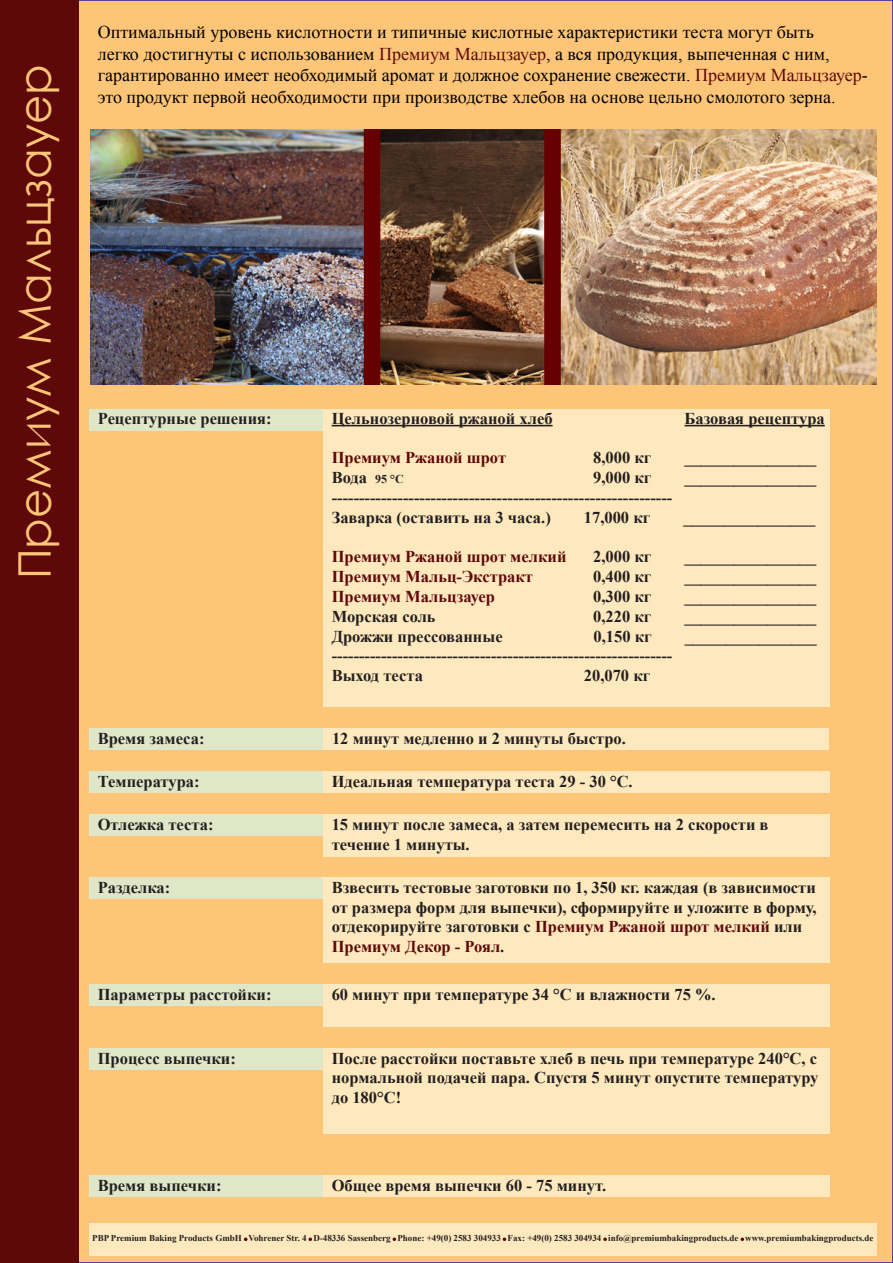
<style>
.page{position:relative;width:893px;height:1263px;background:#fff}
.page>*{position:absolute;margin:0;border:0;box-sizing:border-box;transform-origin:0 0}
.t1{font:45px "Century Gothic";color:#fdc577}
.t2{font:18px/21.6px "Times New Roman";color:#000}
.t3{font:700 16.5px/19.8px "Times New Roman";color:#231f20}
.t4{font:700 16.5px "Times New Roman";color:#5f080a}
.t5{font:700 9px "Times New Roman";color:#231f20}
.s1{color:#5f080a}
.s2{font-size:12px}
</style>
<div class="page">
<div style="left:77px;top:0;width:816px;height:1263px;background:#fdc577"></div>
<div style="left:89px;top:729px;width:234px;height:21px;background:#e0e7c8"></div>
<div style="left:89px;top:1175px;width:234px;height:21px;background:#e0e7c8"></div>
<div style="left:324px;top:729px;width:505px;height:21px;background:#fee9be"></div>
<div style="left:323px;top:877px;width:506px;height:85px;background:#fee9be"></div>
<div style="left:323px;top:1048px;width:506px;height:85px;background:#fee9be"></div>
<div style="left:323px;top:1175px;width:506px;height:21px;background:#fee9be"></div>
<div style="left:0;top:0;width:79px;height:1263px;background:#5f080a"></div>
<img style="left:90px;top:130px;width:787px;height:255px">
<div style="left:89px;top:1223px;width:787px;height:32px;background:#fee9be"></div>
<svg style="left:244px;top:1237px;width:4px;height:4px"></svg>
<svg style="left:308px;top:1237px;width:4px;height:4px"></svg>
<svg style="left:393px;top:1237px;width:3px;height:4px"></svg>
<svg style="left:503px;top:1237px;width:3px;height:4px"></svg>
<svg style="left:603px;top:1237px;width:4px;height:4px"></svg>
<svg style="left:740px;top:1237px;width:4px;height:4px"></svg>
<div style="left:323px;top:410px;width:506px;height:297px;background:#fee9be"></div>
<hr style="left:332px;top:425px;width:221px;height:1px;background:#231f20">
<hr style="left:685px;top:425px;width:140px;height:1px;background:#231f20">
<div style="left:89px;top:410px;width:234px;height:21px;background:#e0e7c8"></div>
<div style="left:89px;top:771px;width:234px;height:22px;background:#e0e7c8"></div>
<div style="left:89px;top:814px;width:234px;height:22px;background:#e0e7c8"></div>
<div style="left:89px;top:877px;width:234px;height:21px;background:#e0e7c8"></div>
<div style="left:89px;top:984px;width:234px;height:22px;background:#e0e7c8"></div>
<div style="left:89px;top:1048px;width:234px;height:21px;background:#e0e7c8"></div>
<div style="left:323px;top:771px;width:506px;height:22px;background:#fee9be"></div>
<div style="left:323px;top:814px;width:506px;height:43px;background:#fee9be"></div>
<div style="left:323px;top:984px;width:506px;height:43px;background:#fee9be"></div>
<h1 class="t1" style="left:3px;top:579px;width:517px;rotate:-90deg">Премиум Мальцзауер</h1>
<p class="t2" style="left:98px;top:21px;width:772px">Оптимальный уровень кислотности и типичные кислотные характеристики теста могут быть<br>легко достигнуты с использованием <span class="s1">Премиум Мальцзауер</span>, а вся продукция, выпеченная с ним, гарантированно имеет необходимый аромат и должное сохранение свежести. <span class="s1">Премиум Мальцзауер&shy;</span>это продукт первой необходимости при производстве хлебов на основе цельно смолотого зерна.</p>
<p class="t3" style="left:98px;top:408px;width:175px">Рецептурные решения:</p>
<p class="t3" style="left:332px;top:408px;width:222px">Цельнозерновой ржаной хлеб</p>
<p class="t3" style="left:685px;top:408px;width:142px">Базовая рецептура</p>
<p class="t4" style="left:332px;top:446px;width:176px">Премиум Ржаной шрот</p>
<p class="t3" style="left:593px;top:448px;width:60px">8,000 кг</p>
<p class="t3" style="left:684px;top:448px;width:134px">________________</p>
<p class="t3" style="left:332px;top:467px;width:74px">Вода <span class="s2">95 °C</span></p>
<p class="t3" style="left:593px;top:467px;width:60px">9,000 кг</p>
<p class="t3" style="left:684px;top:467px;width:134px">________________</p>
<p class="t3" style="left:332px;top:487px;width:342px">--------------------------------------------------------------<br>Заварка (оставить на 3 часа.)</p>
<p class="t3" style="left:584px;top:507px;width:68px">17,000 кг</p>
<p class="t3" style="left:683px;top:507px;width:133px">________________</p>
<p class="t4" style="left:332px;top:545px;width:236px">Премиум Ржаной шрот мелкий</p>
<p class="t3" style="left:593px;top:547px;width:60px">2,000 кг</p>
<p class="t3" style="left:684px;top:547px;width:133px">________________</p>
<p class="t4" style="left:332px;top:565px;width:203px">Премиум Мальц-Экстракт</p>
<p class="t3" style="left:593px;top:566px;width:60px">0,400 кг</p>
<p class="t3" style="left:684px;top:566px;width:133px">________________</p>
<p class="t4" style="left:332px;top:585px;width:165px">Премиум Мальцзауер</p>
<p class="t3" style="left:593px;top:586px;width:60px">0,300 кг</p>
<p class="t3" style="left:684px;top:586px;width:133px">________________</p>
<p class="t3" style="left:332px;top:606px;width:106px">Морская соль</p>
<p class="t3" style="left:593px;top:606px;width:60px">0,220 кг</p>
<p class="t3" style="left:684px;top:606px;width:133px">________________</p>
<p class="t3" style="left:332px;top:626px;width:173px">Дрожжи прессованные</p>
<p class="t3" style="left:593px;top:626px;width:60px">0,150 кг</p>
<p class="t3" style="left:685px;top:626px;width:133px">________________</p>
<p class="t3" style="left:332px;top:646px;width:342px">--------------------------------------------------------------<br>Выход теста</p>
<p class="t3" style="left:584px;top:665px;width:68px">20,070 кг</p>
<p class="t3" style="left:98px;top:729px;width:108px">Время замеса:</p>
<p class="t3" style="left:332px;top:729px;width:295px">12 минут медленно и 2 минуты быстро.</p>
<p class="t3" style="left:98px;top:771px;width:103px">Температура:</p>
<p class="t3" style="left:98px;top:814px;width:117px">Отлежка теста:</p>
<p class="t3" style="left:332px;top:771px;width:303px">Идеальная температура теста 29 - 30 °C.</p>
<p class="t3" style="left:332px;top:814px;width:438px">15 минут после замеса, а затем перемесить на 2 скорости в течение 1 минуты.</p>
<p class="t3" style="left:98px;top:877px;width:74px">Разделка:</p>
<p class="t3" style="left:332px;top:877px;width:486px">Взвесить тестовые заготовки по 1, 350 кг. каждая (в зависимости от размера форм для выпечки), сформируйте и уложите в форму, отдекорируйте заготовки с <span class="s1">Премиум Ржаной шрот мелкий</span> или <span class="s1">Премиум Декор - Роял</span>.</p>
<p class="t3" style="left:98px;top:984px;width:175px">Параметры расстойки:</p>
<p class="t3" style="left:332px;top:984px;width:386px">60 минут при температуре 34 °C и влажности 75 %.</p>
<p class="t3" style="left:98px;top:1048px;width:140px">Процесс выпечки:</p>
<p class="t3" style="left:332px;top:1048px;width:488px;text-align:justify">После расстойки поставьте хлеб в печь при температуре 240°C, с нормальной подачей пара. Спустя 5 минут опустите температуру до 180°C!</p>
<p class="t3" style="left:98px;top:1175px;width:125px">Время выпечки:</p>
<p class="t3" style="left:332px;top:1175px;width:276px">Общее время выпечки 60 - 75 минут.</p>
<p class="t5" style="left:92px;top:1232px;width:783px">PBP Premium Baking Products GmbH Vohrener Str. 4 D-48336 Sassenberg Phone: +49(0) 2583 304933 Fax: +49(0) 2583 304934 info@premiumbakingproducts.de www.premiumbakingproducts.de</p>
</div>
